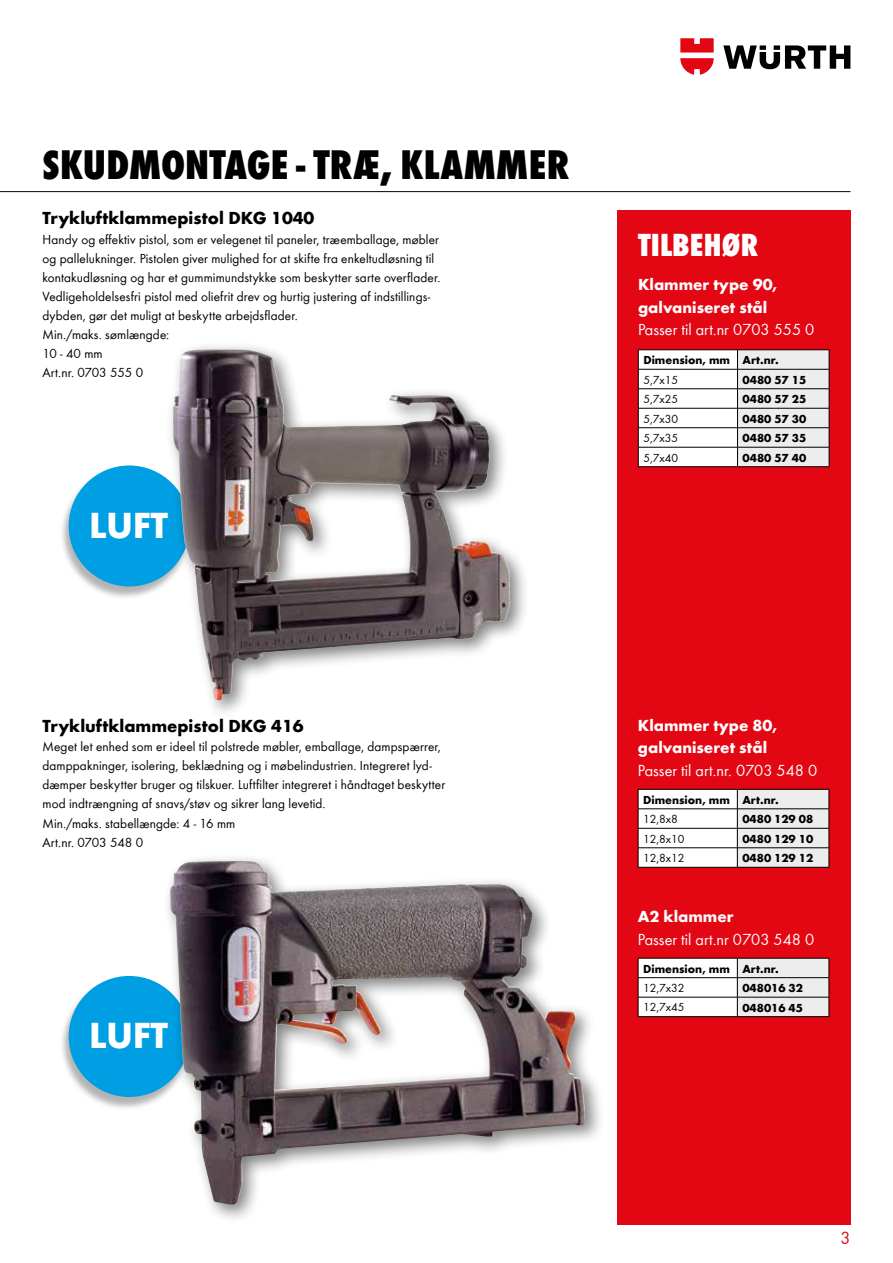
<style>
.page{position:relative;width:893px;height:1263px;background:#fff}
.page>*{position:absolute;margin:0;border:0;box-sizing:border-box;transform-origin:0 0}
.t1{font:42.75px "Wuerth Extra Bold Cond Caps";color:#000}
.t2{font:700 37.5px "Wuerth";letter-spacing:-.01em;color:#fff}
.t3{font:800 condensed 33px "Wuerth";letter-spacing:.005em;color:#fff}
.t4{font:700 18px "Wuerth";color:#000}
.t5{font:18px "Wuerth";color:#e30613}
.t6{font:16.5px "Wuerth";color:#fff}
.t7{font:700 16.5px/22.5px "Wuerth";color:#fff}
.t8{font:13.5px/19.2px "Wuerth";letter-spacing:.01em;color:#000}
.t9{font:700 12px "Wuerth";color:#000}
.t10{font:12px "Wuerth";color:#000}
</style>
<div class="page">
<div style="left:617px;top:210px;width:233px;height:1015px;background:#e30613"></div>
<svg style="left:723px;top:45px;width:127px;height:24px"></svg>
<svg style="left:680px;top:38px;width:34px;height:37px"></svg>
<hr style="left:0;top:191px;width:850px;height:1px;background:#000">
<div style="left:60px;top:467px;width:133px;height:133px;background:#000;opacity:.3"></div>
<div style="left:69px;top:465px;width:121px;height:121px;background:#009fe3;border-radius:50%"></div>
<div style="left:60px;top:977px;width:133px;height:134px;background:#000;opacity:.3"></div>
<div style="left:69px;top:976px;width:121px;height:121px;background:#009fe3;border-radius:50%"></div>
<div style="left:165px;top:342px;width:365px;height:378px;background:#000;opacity:.5"></div>
<img style="left:173px;top:350px;width:316px;height:350px">
<div style="left:162px;top:853px;width:443px;height:371px;background:#000;opacity:.5"></div>
<img style="left:170px;top:861px;width:415px;height:343px">
<hr style="left:638px;top:349px;width:99px;height:1px;background:#000">
<hr style="left:737px;top:349px;width:92px;height:1px;background:#000">
<svg style="left:638px;top:350px;width:192px;height:117px;background:#e7e7e7"></svg>
<hr style="left:638px;top:466px;width:99px;height:1px;background:#000">
<hr style="left:737px;top:466px;width:92px;height:1px;background:#000">
<svg style="left:638px;top:958px;width:192px;height:59px;background:#e7e7e7"></svg>
<hr style="left:638px;top:1016px;width:99px;height:1px;background:#000">
<hr style="left:737px;top:1016px;width:92px;height:1px;background:#000">
<svg style="left:638px;top:789px;width:192px;height:78px;background:#e4e3e3"></svg>
<hr style="left:638px;top:867px;width:99px;height:1px;background:#000">
<hr style="left:737px;top:867px;width:92px;height:1px;background:#000">
<h1 class="t1" style="left:43px;top:134px;width:529px">SKUDMONTAGE - TRÆ, KLAMMER</h1>
<h3 class="t4" style="left:43px;top:205px;width:273px">Trykluftklammepistol DKG 1040</h3>
<p class="t8" style="left:43px;top:229px;width:399px">Handy og effektiv pistol, som er velegenet til paneler, træemballage, møbler og pallelukninger. Pistolen giver mulighed for at skifte fra enkeltudløsning til kontakudløsning og har et gummimundstykke som beskytter sarte overflader.<br>Vedligeholdelsesfri pistol med oliefrit drev og hurtig justering af indstillings&shy;dybden, gør det muligt at beskytte arbejdsflader.<br>Min./maks. sømlængde:<br>10 - 40 mm<br>Art.nr. 0703 555 0</p>
<h2 class="t2" style="left:89px;top:497px;width:80px">LUFT</h2>
<h3 class="t3" style="left:638px;top:221px;width:122px">TILBEHØR</h3>
<p class="t7" style="left:638px;top:272px;width:141px">Klammer type 90, galvaniseret stål</p>
<p class="t6" style="left:638px;top:319px;width:178px">Passer til art.nr 0703 555 0</p>
<p class="t9" style="left:643px;top:351px;width:137px">Dimension, mm Art.nr.</p>
<p class="t10" style="left:643px;top:371px;width:36px">5,7x15</p>
<p class="t9" style="left:743px;top:371px;width:65px">0480 57 15</p>
<p class="t10" style="left:643px;top:391px;width:36px">5,7x25</p>
<p class="t9" style="left:743px;top:390px;width:65px">0480 57 25</p>
<p class="t10" style="left:643px;top:410px;width:36px">5,7x30</p>
<p class="t9" style="left:743px;top:410px;width:65px">0480 57 30</p>
<p class="t10" style="left:643px;top:430px;width:36px">5,7x35</p>
<p class="t9" style="left:743px;top:429px;width:65px">0480 57 35</p>
<p class="t10" style="left:643px;top:449px;width:36px">5,7x40</p>
<p class="t9" style="left:743px;top:449px;width:65px">0480 57 40</p>
<h3 class="t4" style="left:43px;top:712px;width:263px">Trykluftklammepistol DKG 416</h3>
<p class="t8" style="left:43px;top:736px;width:404px">Meget let enhed som er ideel til polstrede møbler, emballage, dampspærrer, damppakninger, isolering, beklædning og i møbelindustrien. Integreret lyd&shy;dæmper beskytter bruger og tilskuer. Luftfilter integreret i håndtaget beskytter mod indtrængning af snavs/støv og sikrer lang levetid.<br>Min./maks. stabellængde: 4 - 16 mm<br>Art.nr. 0703 548 0</p>
<h2 class="t2" style="left:89px;top:1008px;width:80px">LUFT</h2>
<p class="t7" style="left:638px;top:713px;width:141px">Klammer type 80, galvaniseret stål</p>
<p class="t6" style="left:638px;top:759px;width:181px">Passer til art.nr. 0703 548 0</p>
<p class="t9" style="left:643px;top:791px;width:137px">Dimension, mm Art.nr.</p>
<p class="t10" style="left:643px;top:811px;width:36px">12,8x8</p>
<p class="t9" style="left:742px;top:810px;width:72px">0480 129 08</p>
<p class="t10" style="left:643px;top:830px;width:43px">12,8x10</p>
<p class="t9" style="left:742px;top:830px;width:72px">0480 129 10</p>
<p class="t10" style="left:643px;top:850px;width:43px">12,8x12</p>
<p class="t9" style="left:742px;top:849px;width:72px">0480 129 12</p>
<p class="t7" style="left:638px;top:904px;width:97px">A2 klammer</p>
<p class="t6" style="left:638px;top:928px;width:178px">Passer til art.nr 0703 548 0</p>
<p class="t9" style="left:643px;top:960px;width:137px">Dimension, mm Art.nr.</p>
<p class="t10" style="left:643px;top:980px;width:43px">12,7x32</p>
<p class="t9" style="left:742px;top:979px;width:62px">048016 32</p>
<p class="t10" style="left:643px;top:999px;width:43px">12,7x45</p>
<p class="t9" style="left:742px;top:999px;width:62px">048016 45</p>
<h3 class="t5" style="left:840px;top:1226px;width:11px">3</h3>
</div>
